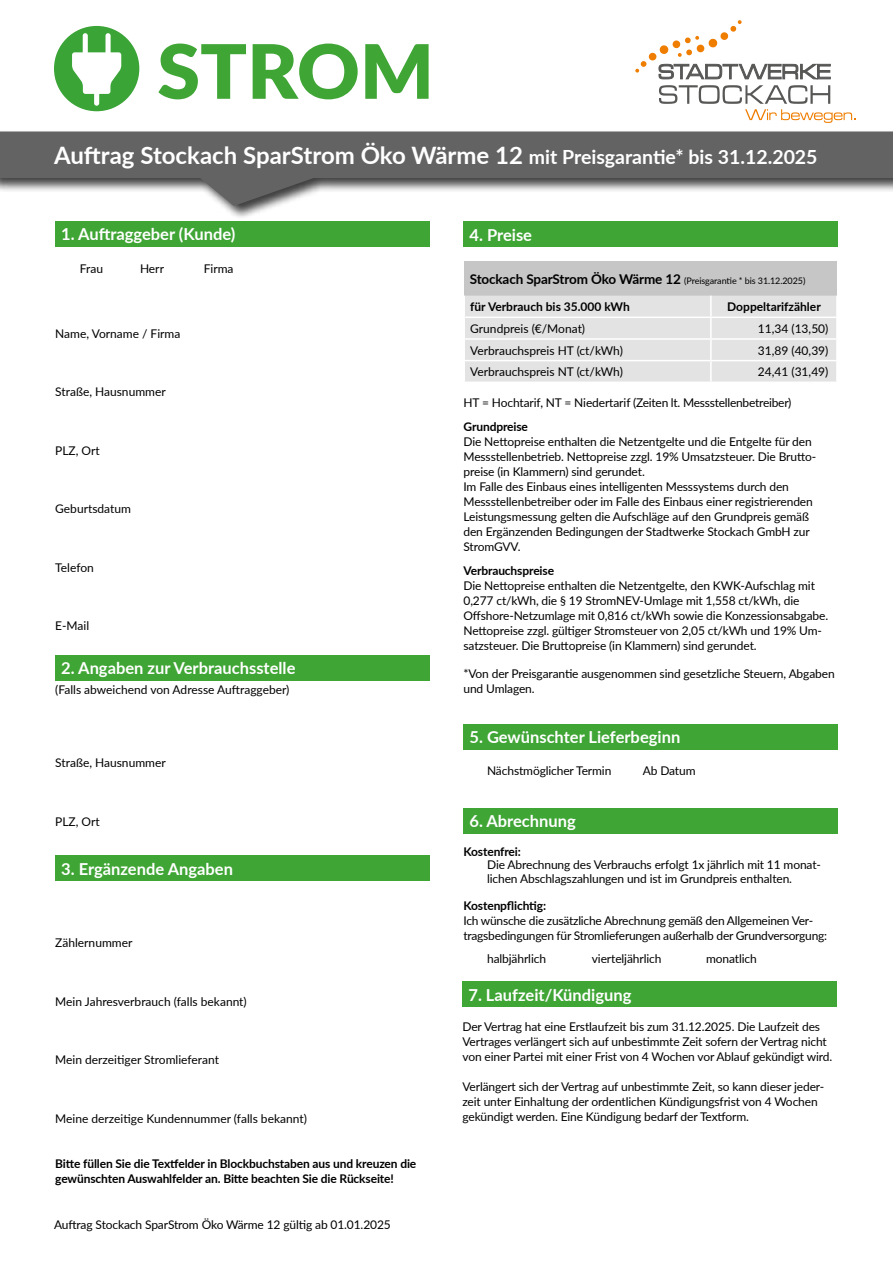
<style>
.page{position:relative;width:893px;height:1263px;background:#fff}
.page>*{position:absolute;margin:0;border:0;box-sizing:border-box;transform-origin:0 0}
.t1{font:900 75px "Lato";color:#3fa535}
.t2{font:700 24px "Lato";color:#fff}
.t3{font:700 16.5px "Lato";color:#fff}
.t4{font:12px/15px "Lato";letter-spacing:-.01em;color:#000}
.t5{font:700 12px/15px "Lato";letter-spacing:-.01em;color:#000}
.t6{font:9px "Lato";letter-spacing:-.01em;color:#000}
.s1{font-size:19.5px}
.s2{font-weight:700;font-size:13.5px}
</style>
<div class="page">
<svg style="left:0;top:131px;width:893px;height:75px;fill:#646363"></svg>
<svg style="left:659px;top:85px;width:196px;height:38px"></svg>
<svg style="left:635px;top:69px;width:4px;height:4px"></svg>
<svg style="left:640px;top:61px;width:7px;height:6px"></svg>
<svg style="left:648px;top:20px;width:182px;height:59px"></svg>
<div style="left:54px;top:26px;width:85px;height:85px;background:#3aa436;border-radius:50%"></div>
<svg style="left:72px;top:33px;width:49px;height:73px"></svg>
<div style="left:55px;top:655px;width:374px;height:25px;background:#3fa535"></div>
<div style="left:55px;top:856px;width:374px;height:25px;background:#3fa535"></div>
<div style="left:55px;top:221px;width:374px;height:25px;background:#3fa535"></div>
<div style="left:463px;top:221px;width:375px;height:26px;background:#3fa535"></div>
<div style="left:464px;top:262px;width:373px;height:34px;background:#c6c6c6"></div>
<div style="left:465px;top:296px;width:371px;height:86px;background:#e3e3e3"></div>
<div style="left:711px;top:317px;width:126px;height:22px;background:#e3e3e3"></div>
<div style="left:711px;top:339px;width:126px;height:22px;background:#e3e3e3"></div>
<div style="left:711px;top:361px;width:126px;height:21px;background:#e3e3e3"></div>
<hr style="left:710px;top:296px;width:2px;height:21px;background:#fff">
<hr style="left:710px;top:318px;width:2px;height:20px;background:#fff">
<hr style="left:836px;top:318px;width:2px;height:20px;background:#fff">
<hr style="left:710px;top:340px;width:2px;height:20px;background:#fff">
<hr style="left:836px;top:340px;width:2px;height:20px;background:#fff">
<hr style="left:710px;top:361px;width:2px;height:21px;background:#fff">
<hr style="left:836px;top:361px;width:2px;height:21px;background:#fff">
<hr style="left:463px;top:317px;width:248px;height:1px;background:#fff">
<hr style="left:711px;top:317px;width:127px;height:1px;background:#fff">
<hr style="left:463px;top:338px;width:248px;height:2px;background:#fff">
<hr style="left:711px;top:338px;width:127px;height:2px;background:#fff">
<hr style="left:463px;top:360px;width:248px;height:1px;background:#fff">
<hr style="left:711px;top:360px;width:127px;height:1px;background:#fff">
<div style="left:463px;top:724px;width:375px;height:25px;background:#3fa535"></div>
<div style="left:463px;top:808px;width:375px;height:25px;background:#3fa535"></div>
<div style="left:462px;top:981px;width:375px;height:25px;background:#3fa535"></div>
<h1 class="t1" style="left:157px;top:15px;width:278px">STROM</h1>
<h2 class="t2" style="left:54px;top:137px;width:765px">Auftrag Stockach SparStrom Öko Wärme 12 <span class="s1">mit Preisgarantie* bis 31.12.2025</span></h2>
<h3 class="t3" style="left:61px;top:222px;width:176px">1. Auftraggeber (Kunde)</h3>
<p class="t4" style="left:80px;top:261px;width:25px">Frau</p>
<p class="t4" style="left:140px;top:261px;width:26px">Herr</p>
<p class="t4" style="left:204px;top:261px;width:31px">Firma</p>
<p class="t4" style="left:55px;top:326px;width:127px">Name, Vorname / Firma</p>
<p class="t4" style="left:55px;top:384px;width:112px">Straße, Hausnummer</p>
<p class="t4" style="left:55px;top:443px;width:46px">PLZ, Ort</p>
<p class="t4" style="left:55px;top:501px;width:77px">Geburtsdatum</p>
<p class="t4" style="left:55px;top:560px;width:40px">Telefon</p>
<p class="t4" style="left:55px;top:618px;width:36px">E-Mail</p>
<h3 class="t3" style="left:61px;top:656px;width:236px">2. Angaben zur Verbrauchsstelle</h3>
<p class="t4" style="left:55px;top:681px;width:236px">(Falls abweichend von Adresse Auftraggeber)</p>
<p class="t4" style="left:55px;top:755px;width:112px">Straße, Hausnummer</p>
<p class="t4" style="left:55px;top:813px;width:46px">PLZ, Ort</p>
<h3 class="t3" style="left:61px;top:857px;width:173px">3. Ergänzende Angaben</h3>
<p class="t4" style="left:55px;top:935px;width:79px">Zählernummer</p>
<p class="t4" style="left:55px;top:993px;width:193px">Mein Jahresverbrauch (falls bekannt)</p>
<p class="t4" style="left:55px;top:1052px;width:165px">Mein derzeitiger Stromlieferant</p>
<p class="t4" style="left:55px;top:1110px;width:253px">Meine derzeitige Kundennummer (falls bekannt)</p>
<p class="t5" style="left:55px;top:1155px;width:363px">Bitte füllen Sie die Textfelder in Blockbuchstaben aus und kreuzen die gewünschten Auswahlfelder an. Bitte beachten Sie die Rückseite!</p>
<p class="t4" style="left:54px;top:1217px;width:338px">Auftrag Stockach SparStrom Öko Wärme 12 gültig ab 01.01.2025</p>
<h3 class="t3" style="left:469px;top:222px;width:64px">4. Preise</h3>
<p class="t6" style="left:470px;top:274px;width:337px"><span class="s2">Stockach SparStrom Öko Wärme 12</span> (Preisgarantie * bis 31.12.2025)</p>
<p class="t5" style="left:470px;top:299px;width:161px">für Verbrauch bis 35.000 kWh</p>
<p class="t5" style="left:727px;top:299px;width:95px">Doppeltarifzähler</p>
<p class="t4" style="left:470px;top:321px;width:116px">Grundpreis (€/Monat)</p>
<p class="t4" style="left:758px;top:321px;width:72px">11,34 (13,50)</p>
<p class="t4" style="left:470px;top:342px;width:154px">Verbrauchspreis HT (ct/kWh)</p>
<p class="t4" style="left:758px;top:342px;width:72px">31,89 (40,39)</p>
<p class="t4" style="left:470px;top:364px;width:154px">Verbrauchspreis NT (ct/kWh)</p>
<p class="t4" style="left:758px;top:364px;width:72px">24,41 (31,49)</p>
<p class="t4" style="left:463px;top:395px;width:329px">HT = Hochtarif, NT = Niedertarif (Zeiten lt. Messstellenbetreiber)</p>
<p class="t5" style="left:463px;top:419px;width:66px">Grundpreise</p>
<p class="t4" style="left:463px;top:434px;width:354px">Die Nettopreise enthalten die Netzentgelte und die Entgelte für den Messstellenbetrieb. Nettopreise zzgl. 19% Umsatzsteuer. Die Brutto&shy;preise (in Klammern) sind gerundet.<br>Im Falle des Einbaus eines intelligenten Messsystems durch den Messstellenbetreiber oder im Falle des Einbaus einer registrierenden Leistungsmessung gelten die Aufschläge auf den Grundpreis gemäß den Ergänzenden Bedingungen der Stadtwerke Stockach GmbH zur StromGVV.</p>
<p class="t5" style="left:463px;top:563px;width:92px">Verbrauchspreise</p>
<p class="t4" style="left:463px;top:578px;width:366px">Die Nettopreise enthalten die Netzentgelte, den KWK-Aufschlag mit 0,277 ct/kWh, die § 19 StromNEV-Umlage mit 1,558 ct/kWh, die Offshore-Netzumlage mit 0,816 ct/kWh sowie die Konzessionsabgabe.<br>Nettopreise zzgl. gültiger Stromsteuer von 2,05 ct/kWh und 19% Um&shy;satzsteuer. Die Bruttopreise (in Klammern) sind gerundet.</p>
<p class="t4" style="left:463px;top:665px;width:373px">*Von der Preisgarantie ausgenommen sind gesetzliche Steuern, Abgaben und Umlagen.</p>
<h3 class="t3" style="left:469px;top:725px;width:212px">5. Gewünschter Lieferbeginn</h3>
<p class="t4" style="left:487px;top:762px;width:126px">Nächstmöglicher Termin</p>
<p class="t4" style="left:643px;top:762px;width:54px">Ab Datum</p>
<h3 class="t3" style="left:469px;top:809px;width:108px">6. Abrechnung</h3>
<p class="t5" style="left:463px;top:843px;width:59px">Kostenfrei:</p>
<p class="t4" style="left:487px;top:858px;width:335px;line-height:13.5px">Die Abrechnung des Verbrauchs erfolgt 1x jährlich mit 11 monat&shy;lichen Abschlagszahlungen und ist im Grundpreis enthalten.</p>
<p class="t5" style="left:463px;top:897px;width:84px">Kostenpflichtig:</p>
<p class="t4" style="left:463px;top:913px;width:365px">Ich wünsche die zusätzliche Abrechnung gemäß den Allgemeinen Ver&shy;tragsbedingungen für Stromlieferungen außerhalb der Grundversorgung:</p>
<p class="t4" style="left:487px;top:950px;width:60px">halbjährlich</p>
<p class="t4" style="left:592px;top:950px;width:71px">vierteljährlich</p>
<p class="t4" style="left:706px;top:950px;width:52px">monatlich</p>
<h3 class="t3" style="left:468px;top:982px;width:165px">7. Laufzeit/Kündigung</h3>
<p class="t4" style="left:462px;top:1018px;width:371px">Der Vertrag hat eine Erstlaufzeit bis zum 31.12.2025. Die Laufzeit des<br>Vertrages verlängert sich auf unbestimmte Zeit sofern der Vertrag nicht von einer Partei mit einer Frist von 4 Wochen vor Ablauf gekündigt wird.</p>
<p class="t4" style="left:462px;top:1078px;width:363px">Verlängert sich der Vertrag auf unbestimmte Zeit, so kann dieser jeder&shy;zeit unter Einhaltung der ordentlichen Kündigungsfrist von 4 Wochen gekündigt werden. Eine Kündigung bedarf der Textform.</p>
</div>
